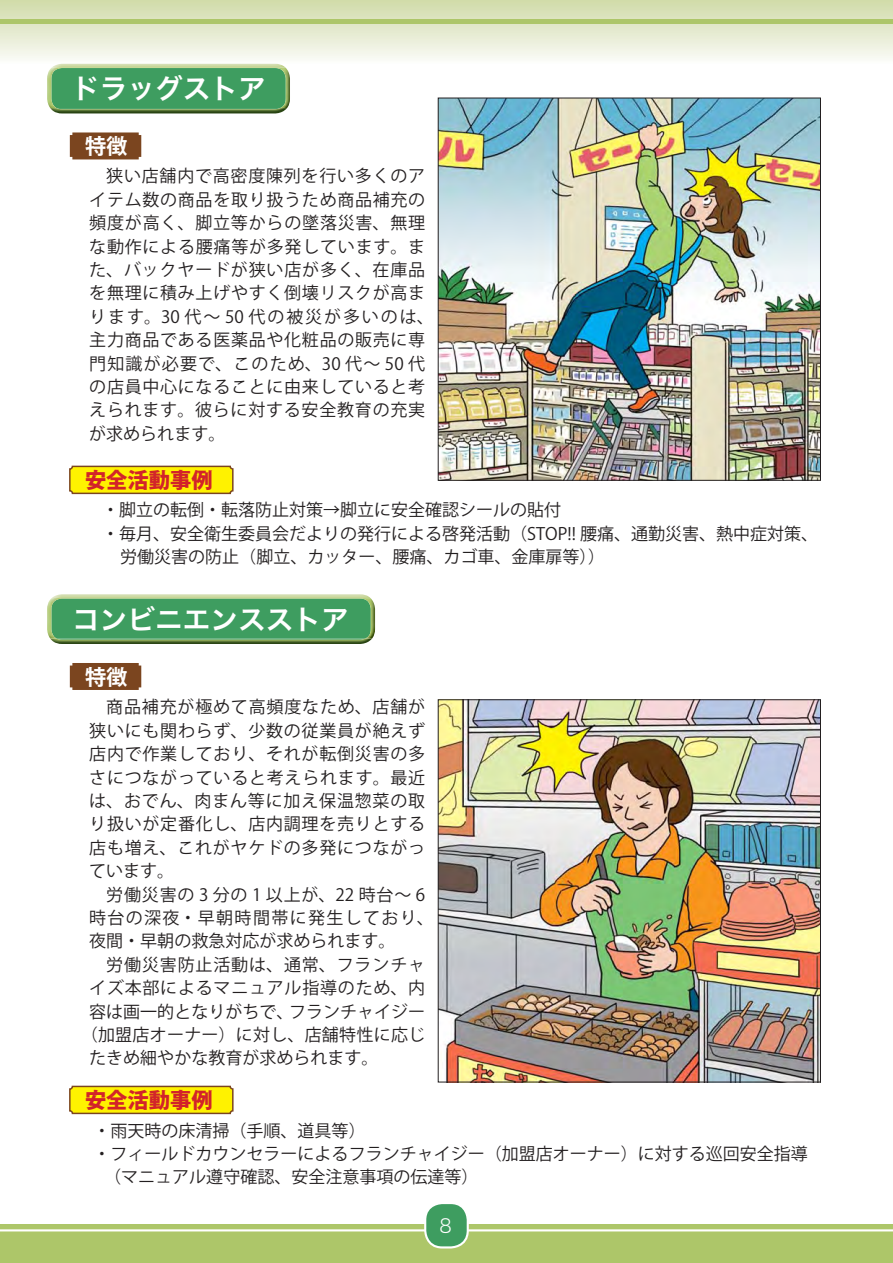
<style>
.page{position:relative;width:893px;height:1263px;background:#fff}
.page>*{position:absolute;margin:0;border:0;box-sizing:border-box;transform-origin:0 0}
.t1{font:27.6px "Hira Kaku Pro N W6 90 pv RKSJ H";color:#fff}
.t2{font:21.3px "Koz Go Pr 6 N Heavy 90 pv RKSJ H";color:#d2232a}
.t3{font:21.3px "Koz Go Pr 6 N Bold 90 pv RKSJ H";color:#fff}
.t4{font:19.2px "Hira Kaku Std W2 90 pv RKSJ H";color:#fff}
.t5{font:16.95px/23.4px "Koz Go Pr 6 N Regular 90 pv RKSJ H";letter-spacing:.04em;color:#231f20}
.t6{font:16.95px/23.4px "Koz Go Pr 6 N Regular 90 pv RKSJ H";color:#231f20}
.t7{font:16.95px "Koz Go Pr 6 N Regular 90 pv RKSJ H";letter-spacing:.015em;color:#231f20}
</style>
<div class="page">
<img style="left:440px;top:100px;width:379px;height:378px">
<div style="left:438px;top:98px;width:383px;height:382px;border:1px solid #231f20"></div>
<img style="left:440px;top:701px;width:379px;height:379px">
<div style="left:438px;top:699px;width:383px;height:383px;border:1px solid #231f20"></div>
<div style="left:0;top:0;width:893px;height:64px;background:linear-gradient(to bottom,#d0daa8,#fbfbf8)"></div>
<div style="left:0;top:19px;width:893px;height:5px;background:#adc669"></div>
<div style="left:0;top:1225px;width:893px;height:38px;background:#adc669"></div>
<hr style="left:0;top:1229px;width:893px;height:2px;background:#fff">
<img style="left:50px;top:64px;width:237px;height:49px">
<img style="left:62px;top:64px;width:213px;height:1px">
<img style="left:47px;top:68px;width:243px;height:40px">
<img style="left:50px;top:594px;width:322px;height:50px">
<img style="left:47px;top:598px;width:328px;height:41px">
<div style="left:70px;top:663px;width:71px;height:27px;background:#7b451f"></div>
<div style="left:70px;top:132px;width:71px;height:27px;background:#7b451f"></div>
<div style="left:70px;top:1086px;width:163px;height:27px;background:#fff200;border-radius:3px"></div>
<div style="left:69px;top:1086px;width:165px;height:28px;border:1px solid #7b451f;border-radius:3px"></div>
<div style="left:70px;top:466px;width:163px;height:27px;background:#fff200;border-radius:3px"></div>
<div style="left:69px;top:466px;width:165px;height:28px;border:1px solid #7b451f;border-radius:3px"></div>
<div style="left:425px;top:1203px;width:43px;height:44px;background:#3e9d60;border-radius:17px"></div>
<div style="left:424px;top:1202px;width:45px;height:46px;border:2px solid #fff;border-radius:17px"></div>
<h1 class="t1" style="left:72px;top:78px;width:195px">ドラッグストア</h1>
<p class="t3" style="left:85px;top:138px;width:44px">特徴</p>
<p class="t5" style="left:89px;top:167px;width:346px;text-indent:17px">狭い店舗内で高密度陳列を行い多くのアイテム数の商品を取り扱うため商品補充の頻度が高く、脚立等からの墜落災害、無理な動作による腰痛等が多発しています。また、バックヤードが狭い店が多く、在庫品を無理に積み上げやすく倒壊リスクが高まります。30 代～ 50 代の被災が多いのは、主力商品である医薬品や化粧品の販売に専門知識が必要で、このため、30 代～ 50 代の店員中心になることに由来していると考えられます。彼らに対する安全教育の充実が求められます。</p>
<p class="t2" style="left:85px;top:472px;width:129px">安全活動事例</p>
<p class="t6" style="left:102px;top:500px;width:718px">・脚立の転倒・転落防止対策→脚立に安全確認シールの貼付<br>・毎月、安全衛生委員会だよりの発行による啓発活動（STOP!! 腰痛、通勤災害、熱中症対策、　労働災害の防止（脚立、カッター、腰痛、カゴ車、金庫扉等））</p>
<h1 class="t1" style="left:72px;top:609px;width:278px">コンビニエンスストア</h1>
<p class="t3" style="left:85px;top:669px;width:44px">特徴</p>
<p class="t5" style="left:89px;top:698px;width:337px;text-align:justify;text-indent:17px">商品補充が極めて高頻度なため、店舗が狭いにも関わらず、少数の従業員が絶えず店内で作業しており、それが転倒災害の多さにつながっていると考えられます。最近は、おでん、肉まん等に加え保温惣菜の取り扱いが定番化し、店内調理を売りとする店も増え、これがヤケドの多発につながっています。</p>
<p class="t5" style="left:89px;top:885px;width:346px;text-indent:17px">労働災害の 3 分の 1 以上が、22 時台～ 6時台の深夜・早朝時間帯に発生しており、夜間・早朝の救急対応が求められます。</p>
<p class="t5" style="left:106px;top:955px;width:320px">労働災害防止活動は、通常、フランチャ</p>
<p class="t5" style="left:89px;top:978px;width:337px">イズ本部によるマニュアル指導のため、内</p>
<p class="t6" style="left:89px;top:1002px;width:337px">容は画一的となりがちで、フランチャイジー</p>
<p class="t7" style="left:81px;top:1028px;width:346px">（加盟店オーナー）に対し、店舗特性に応じ</p>
<p class="t6" style="left:89px;top:1048px;width:291px">たきめ細やかな教育が求められます。</p>
<p class="t2" style="left:85px;top:1092px;width:129px">安全活動事例</p>
<p class="t6" style="left:94px;top:1121px;width:716px">・雨天時の床清掃（手順、道具等）<br>・フィールドカウンセラーによるフランチャイジー（加盟店オーナー）に対する巡回安全指導　（マニュアル遵守確認、安全注意事項の伝達等）</p>
<p class="t4" style="left:440px;top:1218px;width:14px">8</p>
</div>
